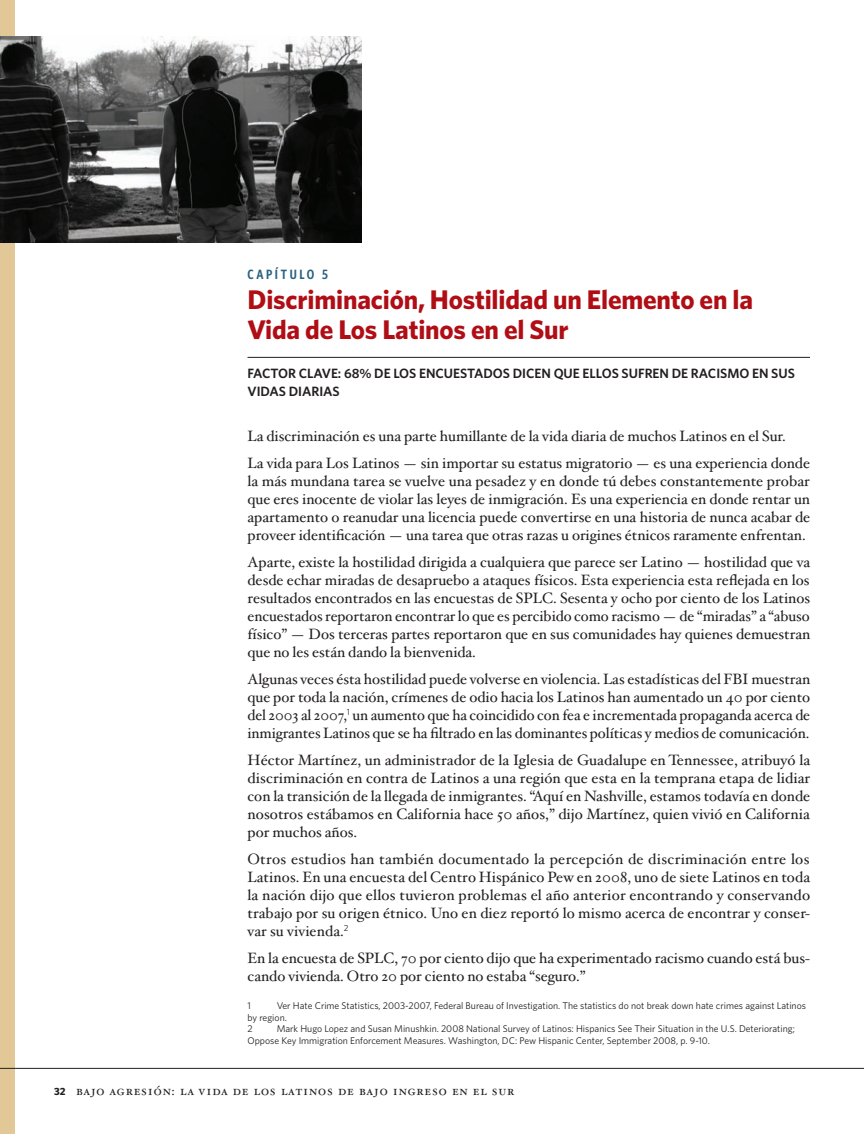
<style>
.page{position:relative;width:864px;height:1134px;background:#fff}
.page>*{position:absolute;margin:0;border:0;box-sizing:border-box;transform-origin:0 0}
.t1{font:700 27px/30px "Whitney";letter-spacing:-.005em;color:#b00d15}
.t2{font:15px/18px "Hoefler Text";color:#231f20;text-align:justify}
.t3{font:600 13.5px/18px "Whitney";color:#231f20}
.t4{font:13.5px "Hoefler Text Roman Small Caps";letter-spacing:.06em;color:#231f20}
.t5{font:600 13.5px "Whitney Condensed";letter-spacing:.2em;color:#2b627f}
.t6{font:9.75px/11.7px "Whitney";color:#231f20}
.s1{font-family:"Whitney";font-weight:700;font-size:10.5px}
</style>
<div class="page">
<div style="left:0;top:0;width:15px;height:1134px;background:#e1c896"></div>
<hr style="left:0;top:1068px;width:864px;height:1px;background:#231f20">
<hr style="left:248px;top:357px;width:562px;height:1px;background:#231f20">
<img style="left:0;top:36px;width:362px;height:207px">
<p class="t5" style="left:248px;top:267px;width:82px">CAPÍTULO 5</p>
<h1 class="t1" style="left:248px;top:284px;width:507px">Discriminación, Hostilidad un Elemento en la<br>Vida de Los Latinos en el Sur</h1>
<p class="t3" style="left:248px;top:364px;width:549px">FACTOR CLAVE: 68% DE LOS ENCUESTADOS DICEN QUE ELLOS SUFREN DE RACISMO EN SUS<br>VIDAS DIARIAS</p>
<p class="t2" style="left:248px;top:423px;width:564px;line-height:27px">La discriminación es una parte humillante de la vida diaria de muchos Latinos en el Sur.<br>La vida para Los Latinos — sin importar su estatus migratorio — es una experiencia donde</p>
<p class="t2" style="left:248px;top:472px;width:564px">la más mundana tarea se vuelve una pesadez y en donde tú debes constantemente probar que eres inocente de violar las leyes de inmigración. Es una experiencia en donde rentar un apartamento o reanudar una licencia puede convertirse en una historia de nunca acabar de proveer identificación — una tarea que otras razas u origines étnicos raramente enfrentan.</p>
<p class="t2" style="left:248px;top:553px;width:564px">Aparte, existe la hostilidad dirigida a cualquiera que parece ser Latino — hostilidad que va desde echar miradas de desapruebo a ataques físicos. Esta experiencia esta reflejada en los resultados encontrados en las encuestas de SPLC. Sesenta y ocho por ciento de los Latinos encuestados reportaron encontrar lo que es percibido como racismo — de “miradas” a “abuso físico” — Dos terceras partes reportaron que en sus comunidades hay quienes demuestran que no les están dando la bienvenida.</p>
<p class="t2" style="left:248px;top:670px;width:564px">Algunas veces ésta hostilidad puede volverse en violencia. Las estadísticas del FBI muestran que por toda la nación, crímenes de odio hacia los Latinos han aumentado un 40 por ciento del 2003 al 2007,<sup>1</sup> un aumento que ha coincidido con fea e incrementada propaganda acerca de inmigrantes Latinos que se ha filtrado en las dominantes políticas y medios de comunicación.</p>
<p class="t2" style="left:248px;top:751px;width:564px">Héctor Martínez, un administrador de la Iglesia de Guadalupe en Tennessee, atribuyó la discriminación en contra de Latinos a una región que esta en la temprana etapa de lidiar con la transición de la llegada de inmigrantes. “Aquí en Nashville, estamos todavía en donde nosotros estábamos en California hace 50 años,” dijo Martínez, quien vivió en California por muchos años.</p>
<p class="t2" style="left:248px;top:850px;width:564px">Otros estudios han también documentado la percepción de discriminación entre los Latinos. En una encuesta del Centro Hispánico Pew en 2008, uno de siete Latinos en toda la nación dijo que ellos tuvieron problemas el año anterior encontrando y conservando trabajo por su origen étnico. Uno en diez reportó lo mismo acerca de encontrar y conser&shy;var su vivienda.<sup>2</sup></p>
<p class="t2" style="left:248px;top:949px;width:564px">En la encuesta de SPLC, 70 por ciento dijo que ha experimentado racismo cuando está bus&shy;cando vivienda. Otro 20 por ciento no estaba “seguro.”</p>
<p class="t6" style="left:248px;top:999px;width:5px">1</p>
<p class="t6" style="left:248px;top:999px;width:560px;text-indent:29px">Ver Hate Crime Statistics, 2003-2007, Federal Bureau of Investigation. The statistics do not break down hate crimes against Latinos by region.<br>2</p>
<p class="t6" style="left:248px;top:1023px;width:549px;text-indent:29px">Mark Hugo Lopez and Susan Minushkin. 2008 National Survey of Latinos: Hispanics See Their Situation in the U.S. Deteriorating;<br>Oppose Key Immigration Enforcement Measures. Washington, DC: Pew Hispanic Center, September 2008, p. 9-10.</p>
<p class="t4" style="left:54px;top:1082px;width:462px"><span class="s1">32</span> bajo agresión: la vida de los latinos de bajo ingreso en el sur</p>
</div>
